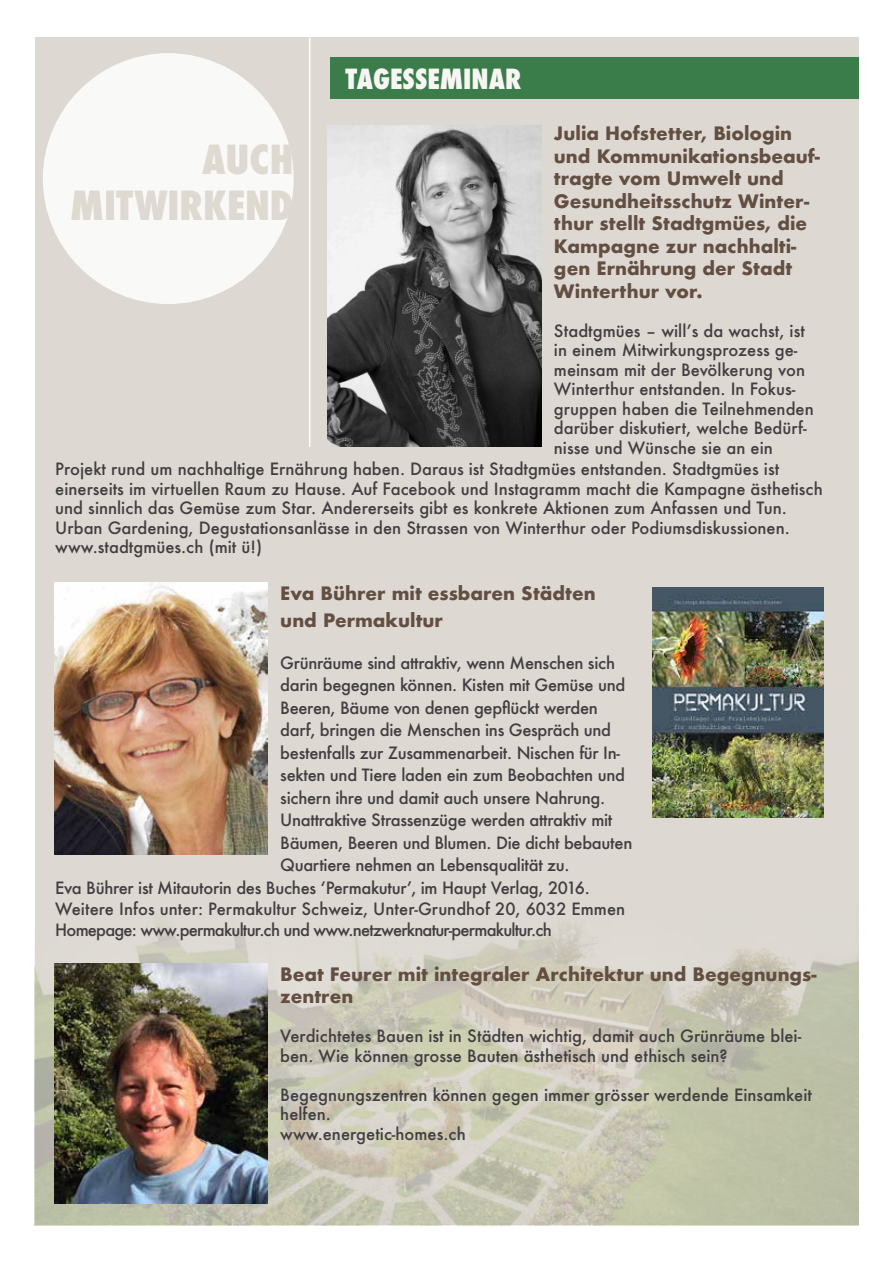
<style>
.page{position:relative;width:893px;height:1263px;background:#fff}
.page>*{position:absolute;margin:0;border:0;box-sizing:border-box;transform-origin:0 0}
.t1{font:800 condensed 39px/46.8px "Futura";color:#dedad1;text-align:right}
.t2{font:800 condensed 27px "Futura";color:#f8f6f5}
.t3{font:700 18px/22.5px "Futura";color:#634e42}
.t4{font:500 16.5px/19.5px "Futura";color:#413e41}
.t5{font:500 16.5px "Futura";letter-spacing:-.02em;color:#413e41}
.t6{font:500 16.5px/21px "Futura";letter-spacing:-.025em;color:#413e41}
</style>
<div class="page">
<div style="left:35px;top:38px;width:823px;height:1187px;background:#ddd9d2"></div>
<div style="left:43px;top:53px;width:251px;height:251px;background:#f9f9f8;border-radius:50%"></div>
<hr style="left:309px;top:38px;width:1px;height:409px;background:#fff">
<img style="left:35px;top:923px;width:823px;height:302px">
<img style="left:327px;top:125px;width:214px;height:322px">
<img style="left:55px;top:583px;width:213px;height:271px">
<img style="left:652px;top:588px;width:171px;height:229px">
<div style="left:330px;top:57px;width:528px;height:41px;background:#3a7d4a"></div>
<img style="left:55px;top:963px;width:213px;height:240px">
<h2 class="t2" style="left:346px;top:61px;width:177px">TAGESSEMINAR</h2>
<p class="t3" style="left:554px;top:122px;width:267px">Julia Hofstetter, Biologin und Kommunikationsbeauf&shy;tragte vom Umwelt und<br>Gesundheitsschutz Winter&shy;thur stellt Stadtgmües, die<br>Kampagne zur nachhalti&shy;gen Ernährung der Stadt<br>Winterthur vor.</p>
<p class="t4" style="left:554px;top:321px;width:261px">Stadtgmües – will’s da wachst, ist in einem Mitwirkungsprozess ge&shy;meinsam mit der Bevölkerung von<br>Winterthur entstanden. In Fokus&shy;gruppen haben die Teilnehmenden darüber diskutiert, welche Bedürf&shy;nisse und Wünsche sie an ein</p>
<p class="t4" style="left:55px;top:459px;width:769px">Projekt rund um nachhaltige Ernährung haben. Daraus ist Stadtgmües entstanden. Stadtgmües ist einerseits im virtuellen Raum zu Hause. Auf Facebook und Instagramm macht die Kampagne ästhetisch und sinnlich das Gemüse zum Star. Andererseits gibt es konkrete Aktionen zum Anfassen und Tun.<br>Urban Gardening, Degustationsanlässe in den Strassen von Winterthur oder Podiumsdiskussionen. www.stadtgmües.ch (mit ü!)</p>
<p class="t3" style="left:280px;top:579px;width:317px;line-height:27px">Eva Bührer mit essbaren Städten und Permakultur</p>
<p class="t5" style="left:280px;top:651px;width:336px">Grünräume sind attraktiv, wenn Menschen sich</p>
<p class="t5" style="left:280px;top:674px;width:347px">darin begegnen können. Kisten mit Gemüse und</p>
<p class="t5" style="left:280px;top:696px;width:319px">Beeren, Bäume von denen gepflückt werden</p>
<p class="t5" style="left:280px;top:719px;width:332px">darf, bringen die Menschen ins Gespräch und</p>
<p class="t5" style="left:280px;top:741px;width:341px">bestenfalls zur Zusammenarbeit. Nischen für In-</p>
<p class="t5" style="left:280px;top:764px;width:346px">sekten und Tiere laden ein zum Beobachten und</p>
<p class="t5" style="left:280px;top:786px;width:326px">sichern ihre und damit auch unsere Nahrung.</p>
<p class="t5" style="left:280px;top:809px;width:334px">Unattraktive Strassenzüge werden attraktiv mit</p>
<p class="t5" style="left:280px;top:831px;width:354px">Bäumen, Beeren und Blumen. Die dicht bebauten</p>
<p class="t5" style="left:280px;top:854px;width:291px">Quartiere nehmen an Lebensqualität zu.</p>
<p class="t5" style="left:55px;top:876px;width:536px">Eva Bührer ist Mitautorin des Buches ‘Permakutur’, im Haupt Verlag, 2016.</p>
<p class="t6" style="left:55px;top:898px;width:571px">Weitere Infos unter: Permakultur Schweiz, Unter-Grundhof 20, 6032 Emmen<br>Homepage: www.permakultur.ch und www.netzwerknatur-permakultur.ch</p>
<p class="t3" style="left:280px;top:962px;width:538px">Beat Feurer mit integraler Architektur und Begegnungs&shy;zentren</p>
<p class="t4" style="left:280px;top:1026px;width:523px">Verdichtetes Bauen ist in Städten wichtig, damit auch Grünräume blei&shy;ben. Wie können grosse Bauten ästhetisch und ethisch sein?</p>
<p class="t4" style="left:280px;top:1084px;width:533px">Begegnungszentren können gegen immer grösser werdende Einsamkeit helfen.<br>www.energetic-homes.ch</p>
<h1 class="t1" style="left:70px;top:136px;width:225px">AUCH<br>MITWIRKEND</h1>
</div>
